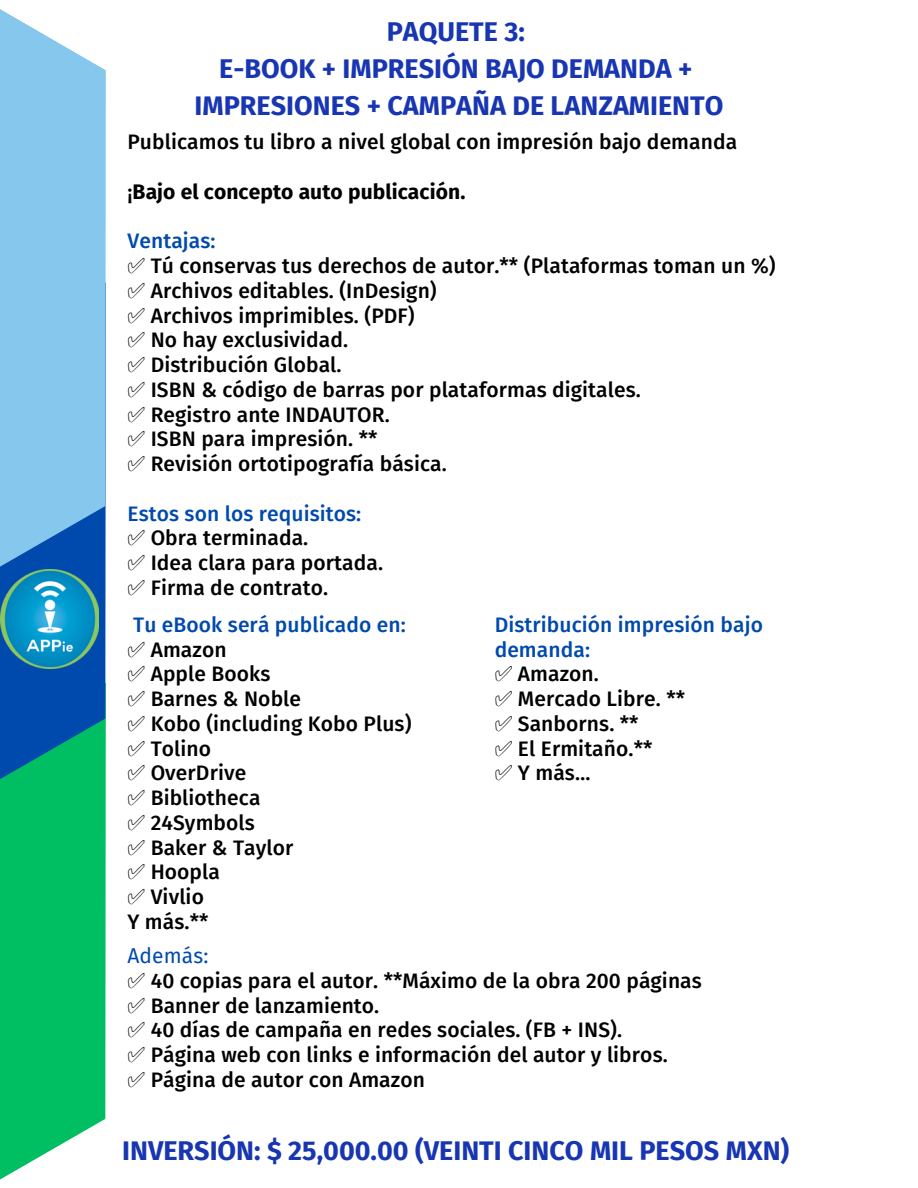
<style>
.page{position:relative;width:918px;height:1188px;background:#fff}
.page>*{position:absolute;margin:0;border:0;box-sizing:border-box;transform-origin:0 0}
.t1{font:700 27px "Fira Sans";color:#1836b2}
.t2{font:500 21px "Fira Sans";letter-spacing:.005em;color:#000}
.t3{font:500 21px/24.8px "Fira Sans";letter-spacing:.005em;color:#004aad}
.t4{font:700 21px "Fira Sans";letter-spacing:.005em;color:#000}
.t5{font:21px "Fira Sans";letter-spacing:.005em;color:#004aad}
.s1{font-weight:500}
.s2{font-family:"Free Serif";font-weight:400}
</style>
<div class="page">
<svg style="left:0;top:936px;width:106px;height:244px;background:#20c776"></svg>
<svg style="left:0;top:724px;width:106px;height:212px;background:#00b16c"></svg>
<svg style="left:0;top:9px;width:106px;height:715px;background:#77b7e4"></svg>
<img style="left:0;top:570px;width:99px;height:99px">
<p class="t1" style="left:387px;top:15px;width:140px">PAQUETE 3:</p>
<p class="t1" style="left:219px;top:53px;width:475px">E-BOOK + IMPRESIÓN BAJO DEMANDA +</p>
<p class="t1" style="left:195px;top:90px;width:530px">IMPRESIONES + CAMPAÑA DE LANZAMIENTO</p>
<p class="t2" style="left:127px;top:130px;width:611px">Publicamos tu libro a nivel global con impresión bajo demanda</p>
<p class="t4" style="left:127px;top:179px;width:339px"><span class="s1">¡</span>Bajo el concepto auto publicación.</p>
<p class="t3" style="left:127px;top:229px;width:90px">Ventajas:</p>
<p class="t2" style="left:127px;top:253px;width:650px"><span class="s2">✅</span> Tú conservas tus derechos de autor.** (Plataformas toman un %)</p>
<p class="t2" style="left:127px;top:278px;width:311px"><span class="s2">✅</span> Archivos editables. (InDesign)</p>
<p class="t2" style="left:127px;top:303px;width:289px"><span class="s2">✅</span> Archivos imprimibles. (PDF)</p>
<p class="t2" style="left:127px;top:328px;width:222px"><span class="s2">✅</span> No hay exclusividad.</p>
<p class="t2" style="left:127px;top:352px;width:216px"><span class="s2">✅</span> Distribución Global.</p>
<p class="t2" style="left:127px;top:377px;width:515px"><span class="s2">✅</span> ISBN &amp; código de barras por plataformas digitales.</p>
<p class="t2" style="left:127px;top:402px;width:264px"><span class="s2">✅</span> Registro ante INDAUTOR.</p>
<p class="t2" style="left:127px;top:427px;width:251px"><span class="s2">✅</span> ISBN para impresión. **</p>
<p class="t2" style="left:127px;top:451px;width:321px"><span class="s2">✅</span> Revisión ortotipografía básica.</p>
<p class="t3" style="left:127px;top:501px;width:235px">Estos son los requisitos:</p>
<p class="t2" style="left:127px;top:526px;width:182px"><span class="s2">✅</span> Obra terminada.</p>
<p class="t2" style="left:127px;top:550px;width:257px"><span class="s2">✅</span> Idea clara para portada.</p>
<p class="t2" style="left:127px;top:575px;width:202px"><span class="s2">✅</span> Firma de contrato.</p>
<p class="t3" style="left:495px;top:612px;width:270px">Distribución impresión bajo demanda:</p>
<p class="t2" style="left:495px;top:662px;width:106px"><span class="s2">✅</span> Amazon.</p>
<p class="t2" style="left:495px;top:686px;width:192px"><span class="s2">✅</span> Mercado Libre. **</p>
<p class="t2" style="left:495px;top:711px;width:145px"><span class="s2">✅</span> Sanborns. **</p>
<p class="t2" style="left:495px;top:736px;width:159px"><span class="s2">✅</span> El Ermitaño.**</p>
<p class="t2" style="left:495px;top:761px;width:97px"><span class="s2">✅</span> Y más…</p>
<p class="t3" style="left:133px;top:612px;width:274px">Tu eBook será publicado en:</p>
<p class="t2" style="left:127px;top:637px;width:101px"><span class="s2">✅</span> Amazon</p>
<p class="t2" style="left:127px;top:662px;width:145px"><span class="s2">✅</span> Apple Books</p>
<p class="t2" style="left:127px;top:686px;width:175px"><span class="s2">✅</span> Barnes &amp; Noble</p>
<p class="t2" style="left:127px;top:711px;width:286px"><span class="s2">✅</span> Kobo (including Kobo Plus)</p>
<p class="t2" style="left:127px;top:736px;width:85px"><span class="s2">✅</span> Tolino</p>
<p class="t2" style="left:127px;top:761px;width:120px"><span class="s2">✅</span> OverDrive</p>
<p class="t2" style="left:127px;top:785px;width:135px"><span class="s2">✅</span> Bibliotheca</p>
<p class="t2" style="left:127px;top:810px;width:129px"><span class="s2">✅</span> 24Symbols</p>
<p class="t2" style="left:127px;top:835px;width:167px"><span class="s2">✅</span> Baker &amp; Taylor</p>
<p class="t2" style="left:127px;top:860px;width:94px"><span class="s2">✅</span> Hoopla</p>
<p class="t2" style="left:127px;top:884px;width:78px"><span class="s2">✅</span> Vivlio</p>
<p class="t2" style="left:127px;top:909px;width:82px">Y más.**</p>
<p class="t5" style="left:127px;top:943px;width:82px">Además:</p>
<p class="t2" style="left:127px;top:968px;width:576px"><span class="s2">✅</span> 40 copias para el autor. **Máximo de la obra 200 páginas</p>
<p class="t2" style="left:127px;top:993px;width:253px"><span class="s2">✅</span> Banner de lanzamiento.</p>
<p class="t2" style="left:127px;top:1018px;width:496px"><span class="s2">✅</span> 40 días de campaña en redes sociales. (FB + INS).</p>
<p class="t2" style="left:127px;top:1042px;width:542px"><span class="s2">✅</span> Página web con links e información del autor y libros.</p>
<p class="t2" style="left:127px;top:1067px;width:299px"><span class="s2">✅</span> Página de autor con Amazon</p>
<p class="t1" style="left:122px;top:1135px;width:669px">INVERSIÓN: $ 25,000.00 (VEINTI CINCO MIL PESOS MXN)</p>
</div>
